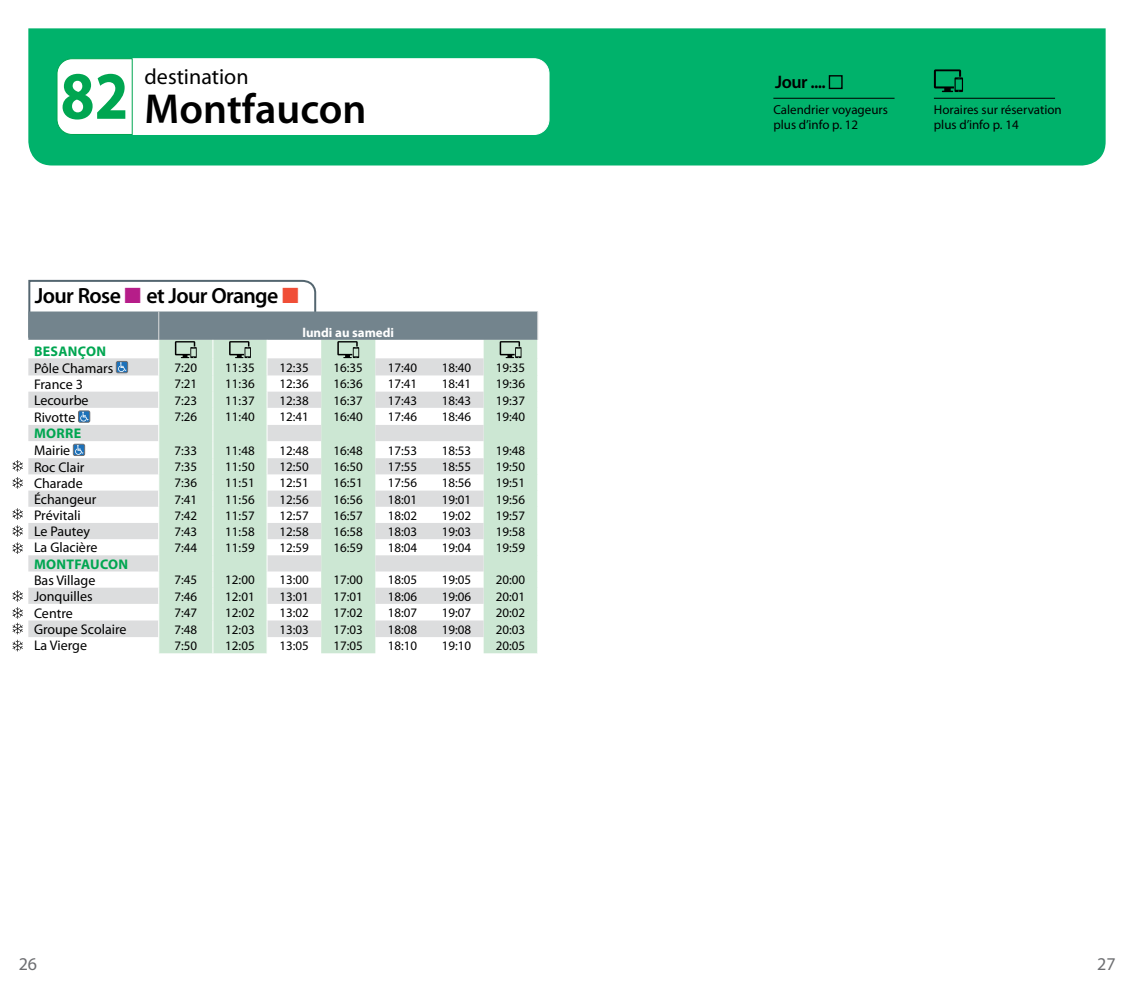
<style>
.page{position:relative;width:1134px;height:993px;background:#fff}
.page>*{position:absolute;margin:0;border:0;box-sizing:border-box;transform-origin:0 0}
.t1{font:700 48px "Myriad Pro";color:#000}
.t2{font:600 42px "Myriad Pro";color:#000}
.t3{font:600 22px "Myriad Pro";letter-spacing:-.03em;color:#000}
.t4{font:22px "Myriad Pro";color:#000}
.t5{font:600 18.2px "Myriad Pro";color:#000}
.t6{font:18px "Myriad Pro";color:#6d6e71}
.t7{font:14px "Myriad Pro";color:#000}
.t8{font:700 14px "Myriad Pro";letter-spacing:.02em;color:#00a651}
.t9{font:13px/15px "Myriad Pro";color:#000}
.t10{font:700 13px "Myriad Pro";color:#fff}
.s1{font-weight:700;font-size:68px;color:#00a651}
.s2{color:#b61d89}
.s3{color:#f04e37}
</style>
<div class="page">
<div style="left:28px;top:28px;width:1078px;height:137px;background:#00b26b"></div>
<svg style="left:56px;top:58px;width:494px;height:77px"></svg>
<svg style="left:934px;top:69px;width:29px;height:23px"></svg>
<hr style="left:773px;top:98px;width:121px;height:1px;background:#000">
<hr style="left:934px;top:98px;width:121px;height:1px;background:#000">
<svg style="left:13px;top:279px;width:525px;height:374px"></svg>
<h3 class="t4" style="left:145px;top:63px;width:106px">destination</h3>
<h2 class="t2" style="left:61px;top:82px;width:307px"><span class="s1">82</span> Montfaucon</h2>
<h3 class="t4" style="left:160px;top:69px;width:106px">destination</h3>
<h1 class="t1" style="left:160px;top:86px;width:156px">Rivotte</h1>
<h3 class="t3" style="left:35px;top:282px;width:265px">Jour Rose <span class="s2">■</span> et Jour Orange <span class="s3">■</span></h3>
<p class="t10" style="left:302px;top:324px;width:93px">lundi au samedi</p>
<p class="t8" style="left:34px;top:341px;width:73px">BESANÇON</p>
<p class="t7" style="left:34px;top:359px;width:81px">Pôle Chamars</p>
<p class="t9" style="left:174px;top:359px;width:24px">7:20</p>
<p class="t9" style="left:225px;top:359px;width:31px">11:35</p>
<p class="t9" style="left:280px;top:359px;width:31px">12:35</p>
<p class="t9" style="left:334px;top:359px;width:31px">16:35</p>
<p class="t9" style="left:388px;top:359px;width:31px">17:40</p>
<p class="t9" style="left:442px;top:359px;width:31px">18:40</p>
<p class="t9" style="left:496px;top:359px;width:31px">19:35</p>
<p class="t7" style="left:34px;top:375px;width:50px">France 3</p>
<p class="t9" style="left:174px;top:376px;width:24px">7:21</p>
<p class="t9" style="left:225px;top:376px;width:31px">11:36</p>
<p class="t9" style="left:280px;top:376px;width:31px">12:36</p>
<p class="t9" style="left:334px;top:376px;width:31px">16:36</p>
<p class="t9" style="left:388px;top:376px;width:31px">17:41</p>
<p class="t9" style="left:442px;top:376px;width:31px">18:41</p>
<p class="t9" style="left:496px;top:376px;width:31px">19:36</p>
<p class="t7" style="left:34px;top:391px;width:56px">Lecourbe</p>
<p class="t9" style="left:174px;top:392px;width:24px">7:23</p>
<p class="t9" style="left:225px;top:392px;width:31px">11:37</p>
<p class="t9" style="left:280px;top:392px;width:31px">12:38</p>
<p class="t9" style="left:334px;top:392px;width:31px">16:37</p>
<p class="t9" style="left:388px;top:392px;width:31px">17:43</p>
<p class="t9" style="left:442px;top:392px;width:31px">18:43</p>
<p class="t9" style="left:496px;top:392px;width:31px">19:37</p>
<p class="t7" style="left:34px;top:408px;width:43px">Rivotte</p>
<p class="t9" style="left:174px;top:409px;width:24px">7:26</p>
<p class="t9" style="left:225px;top:409px;width:31px">11:40</p>
<p class="t9" style="left:280px;top:409px;width:31px">12:41</p>
<p class="t9" style="left:334px;top:409px;width:31px">16:40</p>
<p class="t9" style="left:388px;top:409px;width:31px">17:46</p>
<p class="t9" style="left:442px;top:409px;width:31px">18:46</p>
<p class="t9" style="left:496px;top:409px;width:31px">19:40</p>
<p class="t8" style="left:34px;top:424px;width:49px">MORRE</p>
<p class="t7" style="left:34px;top:442px;width:38px">Mairie</p>
<p class="t9" style="left:174px;top:442px;width:24px">7:33</p>
<p class="t9" style="left:225px;top:442px;width:31px">11:48</p>
<p class="t9" style="left:280px;top:442px;width:31px">12:48</p>
<p class="t9" style="left:334px;top:442px;width:31px">16:48</p>
<p class="t9" style="left:388px;top:442px;width:31px">17:53</p>
<p class="t9" style="left:442px;top:442px;width:31px">18:53</p>
<p class="t9" style="left:496px;top:442px;width:31px">19:48</p>
<p class="t7" style="left:34px;top:458px;width:52px">Roc Clair</p>
<p class="t9" style="left:174px;top:459px;width:24px">7:35</p>
<p class="t9" style="left:225px;top:459px;width:31px">11:50</p>
<p class="t9" style="left:280px;top:459px;width:31px">12:50</p>
<p class="t9" style="left:334px;top:459px;width:31px">16:50</p>
<p class="t9" style="left:388px;top:459px;width:31px">17:55</p>
<p class="t9" style="left:442px;top:459px;width:31px">18:55</p>
<p class="t9" style="left:496px;top:459px;width:31px">19:50</p>
<p class="t7" style="left:34px;top:474px;width:50px">Charade</p>
<p class="t9" style="left:174px;top:475px;width:24px">7:36</p>
<p class="t9" style="left:225px;top:475px;width:31px">11:51</p>
<p class="t9" style="left:280px;top:475px;width:31px">12:51</p>
<p class="t9" style="left:334px;top:475px;width:31px">16:51</p>
<p class="t9" style="left:388px;top:475px;width:31px">17:56</p>
<p class="t9" style="left:442px;top:475px;width:31px">18:56</p>
<p class="t9" style="left:496px;top:475px;width:31px">19:51</p>
<p class="t7" style="left:34px;top:490px;width:64px">Échangeur</p>
<p class="t9" style="left:174px;top:491px;width:24px">7:41</p>
<p class="t9" style="left:225px;top:491px;width:31px">11:56</p>
<p class="t9" style="left:280px;top:491px;width:31px">12:56</p>
<p class="t9" style="left:334px;top:491px;width:31px">16:56</p>
<p class="t9" style="left:388px;top:491px;width:31px">18:01</p>
<p class="t9" style="left:442px;top:491px;width:31px">19:01</p>
<p class="t9" style="left:496px;top:491px;width:31px">19:56</p>
<p class="t7" style="left:34px;top:506px;width:48px">Prévitali</p>
<p class="t9" style="left:174px;top:507px;width:24px">7:42</p>
<p class="t9" style="left:225px;top:507px;width:31px">11:57</p>
<p class="t9" style="left:280px;top:507px;width:31px">12:57</p>
<p class="t9" style="left:334px;top:507px;width:31px">16:57</p>
<p class="t9" style="left:388px;top:507px;width:31px">18:02</p>
<p class="t9" style="left:442px;top:507px;width:31px">19:02</p>
<p class="t9" style="left:496px;top:507px;width:31px">19:57</p>
<p class="t7" style="left:34px;top:523px;width:58px">Le Pautey</p>
<p class="t9" style="left:174px;top:523px;width:24px">7:43</p>
<p class="t9" style="left:225px;top:523px;width:31px">11:58</p>
<p class="t9" style="left:280px;top:523px;width:31px">12:58</p>
<p class="t9" style="left:334px;top:523px;width:31px">16:58</p>
<p class="t9" style="left:388px;top:523px;width:31px">18:03</p>
<p class="t9" style="left:442px;top:523px;width:31px">19:03</p>
<p class="t9" style="left:496px;top:523px;width:31px">19:58</p>
<p class="t7" style="left:34px;top:539px;width:65px">La Glacière</p>
<p class="t9" style="left:174px;top:540px;width:24px">7:44</p>
<p class="t9" style="left:225px;top:540px;width:31px">11:59</p>
<p class="t9" style="left:280px;top:540px;width:31px">12:59</p>
<p class="t9" style="left:334px;top:540px;width:31px">16:59</p>
<p class="t9" style="left:388px;top:540px;width:31px">18:04</p>
<p class="t9" style="left:442px;top:540px;width:31px">19:04</p>
<p class="t9" style="left:496px;top:540px;width:31px">19:59</p>
<p class="t8" style="left:34px;top:554px;width:96px">MONTFAUCON</p>
<p class="t7" style="left:34px;top:571px;width:63px">Bas Village</p>
<p class="t9" style="left:174px;top:572px;width:24px">7:45</p>
<p class="t9" style="left:225px;top:572px;width:31px">12:00</p>
<p class="t9" style="left:280px;top:572px;width:31px">13:00</p>
<p class="t9" style="left:334px;top:572px;width:31px">17:00</p>
<p class="t9" style="left:388px;top:572px;width:31px">18:05</p>
<p class="t9" style="left:442px;top:572px;width:31px">19:05</p>
<p class="t9" style="left:496px;top:572px;width:31px">20:00</p>
<p class="t7" style="left:34px;top:587px;width:60px">Jonquilles</p>
<p class="t9" style="left:174px;top:588px;width:24px">7:46</p>
<p class="t9" style="left:225px;top:588px;width:31px">12:01</p>
<p class="t9" style="left:280px;top:588px;width:31px">13:01</p>
<p class="t9" style="left:334px;top:588px;width:31px">17:01</p>
<p class="t9" style="left:388px;top:588px;width:31px">18:06</p>
<p class="t9" style="left:442px;top:588px;width:31px">19:06</p>
<p class="t9" style="left:496px;top:588px;width:31px">20:01</p>
<p class="t7" style="left:34px;top:604px;width:40px">Centre</p>
<p class="t9" style="left:174px;top:604px;width:24px">7:47</p>
<p class="t9" style="left:225px;top:604px;width:31px">12:02</p>
<p class="t9" style="left:280px;top:604px;width:31px">13:02</p>
<p class="t9" style="left:334px;top:604px;width:31px">17:02</p>
<p class="t9" style="left:388px;top:604px;width:31px">18:07</p>
<p class="t9" style="left:442px;top:604px;width:31px">19:07</p>
<p class="t9" style="left:496px;top:604px;width:31px">20:02</p>
<p class="t7" style="left:34px;top:620px;width:94px">Groupe Scolaire</p>
<p class="t9" style="left:174px;top:621px;width:24px">7:48</p>
<p class="t9" style="left:225px;top:621px;width:31px">12:03</p>
<p class="t9" style="left:280px;top:621px;width:31px">13:03</p>
<p class="t9" style="left:334px;top:621px;width:31px">17:03</p>
<p class="t9" style="left:388px;top:621px;width:31px">18:08</p>
<p class="t9" style="left:442px;top:621px;width:31px">19:08</p>
<p class="t9" style="left:496px;top:621px;width:31px">20:03</p>
<p class="t7" style="left:34px;top:637px;width:55px">La Vierge</p>
<p class="t9" style="left:174px;top:637px;width:24px">7:50</p>
<p class="t9" style="left:225px;top:637px;width:31px">12:05</p>
<p class="t9" style="left:280px;top:637px;width:31px">13:05</p>
<p class="t9" style="left:334px;top:637px;width:31px">17:05</p>
<p class="t9" style="left:388px;top:637px;width:31px">18:10</p>
<p class="t9" style="left:442px;top:637px;width:31px">19:10</p>
<p class="t9" style="left:496px;top:637px;width:31px">20:05</p>
<h3 class="t5" style="left:775px;top:71px;width:69px">Jour .... ■</h3>
<p class="t9" style="left:773px;top:102px;width:116px">Calendrier voyageurs plus d’info p. 12</p>
<p class="t9" style="left:934px;top:102px;width:129px">Horaires sur réservation plus d’info p. 14</p>
<h3 class="t6" style="left:19px;top:952px;width:20px">26</h3>
<h3 class="t6" style="left:1097px;top:952px;width:20px">27</h3>
</div>
